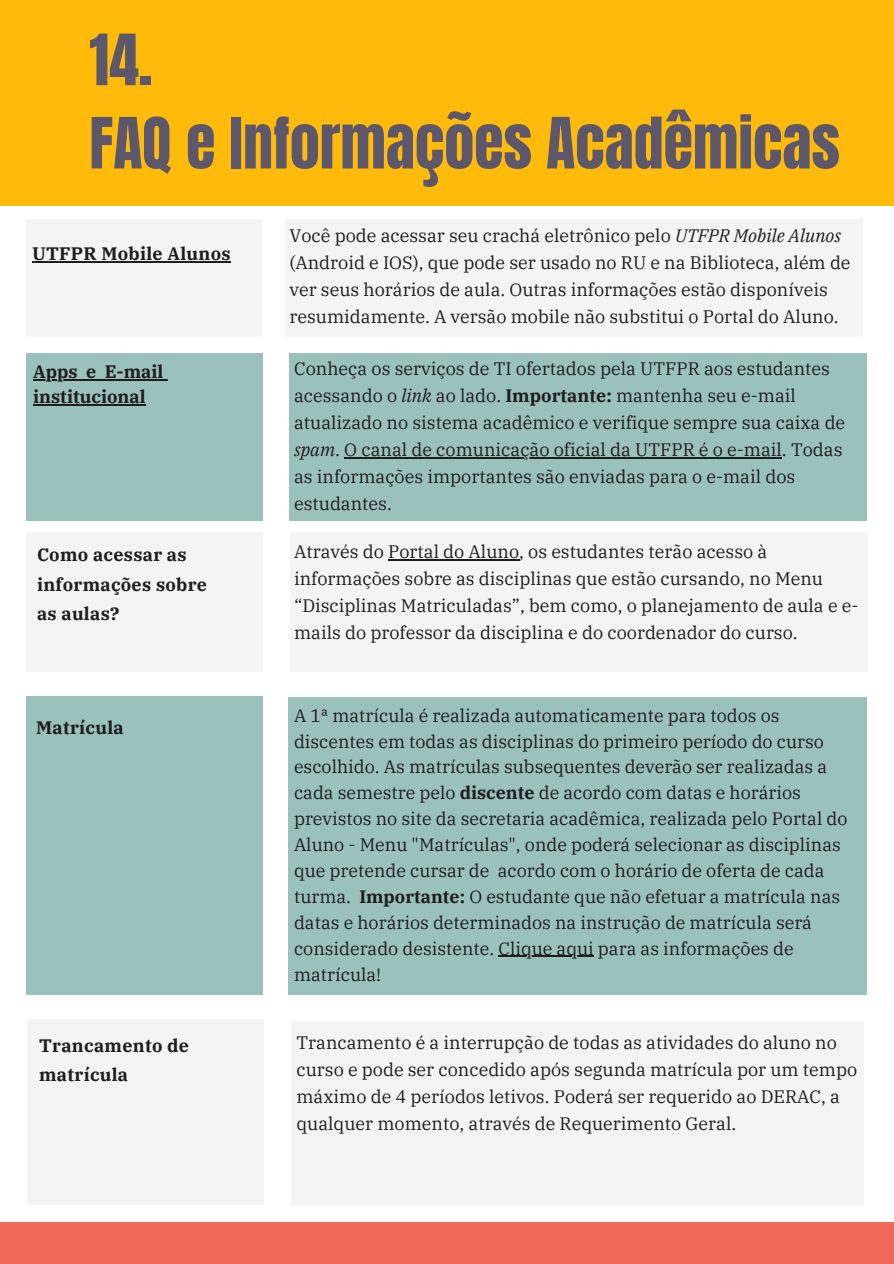
<style>
.page{position:relative;width:894px;height:1264px;background:#fff}
.page>*{position:absolute;margin:0;border:0;box-sizing:border-box;transform-origin:0 0}
.t1{font:60px/83.2px "Anton";color:#5d576b}
.t2{font:18px/27px "IBM Plex Serif";color:#1d1e1e}
.t3{font:700 18px/29.2px "IBM Plex Serif";letter-spacing:.015em;color:#1d1e1e}
.t4{font:17.85px/25.8px "IBM Plex Serif";color:#1d1e1e}
.s1{font-style:italic}
.s2{font-weight:700}
</style>
<div class="page">
<div style="left:0;top:0;width:893px;height:206px;background:#ffba0a"></div>
<div style="left:26px;top:353px;width:236px;height:167px;background:#9bc1bc"></div>
<div style="left:288px;top:353px;width:578px;height:167px;background:#9bc1bc"></div>
<div style="left:26px;top:532px;width:237px;height:139px;background:#f4f4f4"></div>
<hr style="left:33px;top:379px;width:45px;height:1px;background:#1d1e1e">
<svg style="left:78px;top:379px;width:27px;height:1px"></svg>
<hr style="left:105px;top:379px;width:58px;height:1px;background:#1d1e1e">
<hr style="left:33px;top:404px;width:113px;height:1px;background:#1d1e1e">
<hr style="left:344px;top:457px;width:437px;height:1px;background:#1d1e1e">
<div style="left:289px;top:532px;width:578px;height:139px;background:#f4f4f4"></div>
<div style="left:288px;top:697px;width:578px;height:297px;background:#9bc1bc"></div>
<hr style="left:498px;top:955px;width:95px;height:1px;background:#1d1e1e">
<div style="left:26px;top:696px;width:236px;height:298px;background:#9bc1bc"></div>
<div style="left:27px;top:1019px;width:236px;height:186px;background:#f4f4f4"></div>
<div style="left:291px;top:1020px;width:572px;height:185px;background:#f4f4f4"></div>
<hr style="left:388px;top:559px;width:131px;height:1px;background:#1d1e1e">
<div style="left:285px;top:219px;width:577px;height:118px;background:#f4f4f4"></div>
<div style="left:26px;top:219px;width:236px;height:118px;background:#f4f4f4"></div>
<hr style="left:32px;top:261px;width:199px;height:1px;background:#1d1e1e">
<div style="left:0;top:1222px;width:893px;height:41px;background:#ed6a5a"></div>
<h1 class="t1" style="left:89px;top:19px;width:752px">14.<br>FAQ e Informações Acadêmicas</h1>
<p class="t3" style="left:32px;top:238px;width:200px">UTFPR Mobile Alunos</p>
<p class="t2" style="left:289px;top:221px;width:562px">Você pode acessar seu crachá eletrônico pelo <span class="s1">UTFPR Mobile Alunos </span>(Android e IOS), que pode ser usado no RU e na Biblioteca, além de ver seus horários de aula. Outras informações estão disponíveis resumidamente. A versão mobile não substitui o Portal do Aluno.</p>
<p class="t3" style="left:33px;top:359px;width:132px;line-height:24.8px">Apps e E-mail institucional</p>
<p class="t2" style="left:294px;top:355px;width:552px">Conheça os serviços de TI ofertados pela UTFPR aos estudantes acessando o <span class="s1">link</span> ao lado. <span class="s2">Importante:</span> mantenha seu e-mail atualizado no sistema acadêmico e verifique sempre sua caixa de <span class="s1">spam</span>. O canal de comunicação oficial da UTFPR é o e-mail. Todas as informações importantes são enviadas para o e-mail dos estudantes.</p>
<p class="t3" style="left:37px;top:540px;width:171px">Como acessar as informações sobre as aulas?</p>
<p class="t3" style="left:36px;top:712px;width:89px">Matrícula</p>
<p class="t3" style="left:39px;top:1030px;width:151px">Trancamento de matrícula</p>
<p class="t2" style="left:294px;top:538px;width:566px">Através do Portal do Aluno, os estudantes terão acesso à informações sobre as disciplinas que estão cursando, no Menu “Disciplinas Matriculadas”, bem como, o planejamento de aula e e&shy;mails do professor da disciplina e do coordenador do curso.</p>
<p class="t4" style="left:294px;top:702px;width:555px">A 1ª matrícula é realizada automaticamente para todos os discentes em todas as disciplinas do primeiro período do curso escolhido. As matrículas subsequentes deverão ser realizadas a cada semestre pelo <span class="s2">discente</span> de acordo com datas e horários previstos no site da secretaria acadêmica, realizada pelo Portal do Aluno - Menu "Matrículas", onde poderá selecionar as disciplinas que pretende cursar de acordo com o horário de oferta de cada turma. <span class="s2">Importante:</span> O estudante que não efetuar a matrícula nas datas e horários determinados na instrução de matrícula será considerado desistente. Clique aqui para as informações de matrícula!</p>
<p class="t2" style="left:296px;top:1028px;width:562px">Trancamento é a interrupção de todas as atividades do aluno no curso e pode ser concedido após segunda matrícula por um tempo máximo de 4 períodos letivos. Poderá ser requerido ao DERAC, a qualquer momento, através de Requerimento Geral.</p>
</div>
